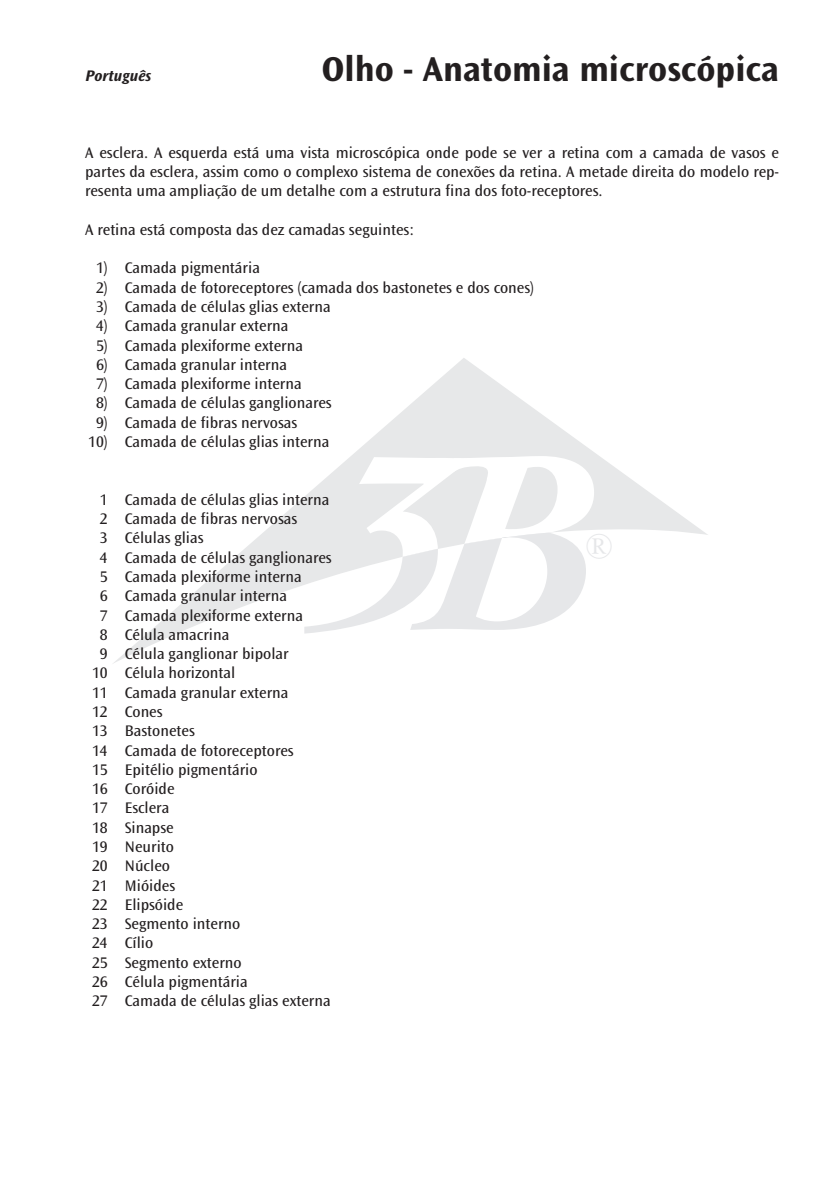
<style>
.page{position:relative;width:836px;height:1191px;background:#fff}
.page>*{position:absolute;margin:0;border:0;box-sizing:border-box;transform-origin:0 0}
.t1{font:36.2px "Perpetua";color:#e6e7e9}
.t2{font:700 36px "Ocean Sans";color:#231f20}
.t3{font:16px/19.2px "Ocean Sans";color:#231f20;text-align:justify}
.t4{font:italic 700 16px "Ocean Sans";color:#231f20}
</style>
<div class="page">
<svg style="left:114px;top:358px;width:594px;height:305px"></svg>
<svg style="left:304px;top:456px;width:289px;height:177px"></svg>
<p class="t4" style="left:85px;top:66px;width:67px">Português</p>
<h2 class="t2" style="left:322px;top:49px;width:458px">Olho - Anatomia microscópica</h2>
<p class="t3" style="left:85px;top:143px;width:695px">A esclera. A esquerda está uma vista microscópica onde pode se ver a retina com a camada de vasos e partes da esclera, assim como o complexo sistema de conexões da retina. A metade direita do modelo rep&shy;resenta uma ampliação de um detalhe com a estrutura fina dos foto-receptores.</p>
<p class="t3" style="left:85px;top:220px;width:330px">A retina está composta das dez camadas seguintes:</p>
<p class="t3" style="left:96px;top:259px;width:165px">1) Camada pigmentária</p>
<p class="t3" style="left:96px;top:278px;width:439px">2) Camada de fotoreceptores (camada dos bastonetes e dos cones)</p>
<p class="t3" style="left:96px;top:297px;width:236px">3) Camada de células glias externa</p>
<p class="t3" style="left:96px;top:316px;width:194px">4) Camada granular externa</p>
<p class="t3" style="left:96px;top:336px;width:208px">5) Camada plexiforme externa</p>
<p class="t3" style="left:96px;top:355px;width:192px">6) Camada granular interna</p>
<p class="t3" style="left:96px;top:374px;width:207px">7) Camada plexiforme interna</p>
<p class="t3" style="left:96px;top:394px;width:237px">8) Camada de células ganglionares</p>
<p class="t3" style="left:96px;top:413px;width:202px">9) Camada de fibras nervosas</p>
<p class="t3" style="left:88px;top:432px;width:242px">10) Camada de células glias interna</p>
<p class="t3" style="left:100px;top:490px;width:231px">1 Camada de células glias interna</p>
<p class="t3" style="left:100px;top:509px;width:199px">2 Camada de fibras nervosas</p>
<p class="t3" style="left:100px;top:529px;width:105px">3 Células glias</p>
<p class="t3" style="left:100px;top:548px;width:233px">4 Camada de células ganglionares</p>
<p class="t3" style="left:100px;top:567px;width:203px">5 Camada plexiforme interna</p>
<p class="t3" style="left:100px;top:586px;width:188px">6 Camada granular interna</p>
<p class="t3" style="left:100px;top:606px;width:204px">7 Camada plexiforme externa</p>
<p class="t3" style="left:100px;top:625px;width:131px">8 Célula amacrina</p>
<p class="t3" style="left:100px;top:644px;width:190px">9 Célula ganglionar bipolar</p>
<p class="t3" style="left:92px;top:664px;width:145px">10 Célula horizontal</p>
<p class="t3" style="left:92px;top:683px;width:198px">11 Camada granular externa</p>
<p class="t3" style="left:92px;top:702px;width:72px">12 Cones</p>
<p class="t3" style="left:92px;top:721px;width:104px">13 Bastonetes</p>
<p class="t3" style="left:92px;top:741px;width:203px">14 Camada de fotoreceptores</p>
<p class="t3" style="left:92px;top:760px;width:167px">15 Epitélio pigmentário</p>
<p class="t3" style="left:92px;top:779px;width:84px">16 Coróide</p>
<p class="t3" style="left:92px;top:798px;width:79px">17 Esclera</p>
<p class="t3" style="left:92px;top:818px;width:83px">18 Sinapse</p>
<p class="t3" style="left:92px;top:837px;width:83px">19 Neurito</p>
<p class="t3" style="left:92px;top:856px;width:79px">20 Núcleo</p>
<p class="t3" style="left:92px;top:876px;width:84px">21 Mióides</p>
<p class="t3" style="left:92px;top:895px;width:93px">22 Elipsóide</p>
<p class="t3" style="left:92px;top:914px;width:150px">23 Segmento interno</p>
<p class="t3" style="left:92px;top:933px;width:63px">24 Cílio</p>
<p class="t3" style="left:92px;top:953px;width:151px">25 Segmento externo</p>
<p class="t3" style="left:92px;top:972px;width:157px">26 Célula pigmentária</p>
<p class="t3" style="left:92px;top:991px;width:240px">27 Camada de células glias externa</p>
<h1 class="t1" style="left:585px;top:529px;width:29px">®</h1>
</div>
